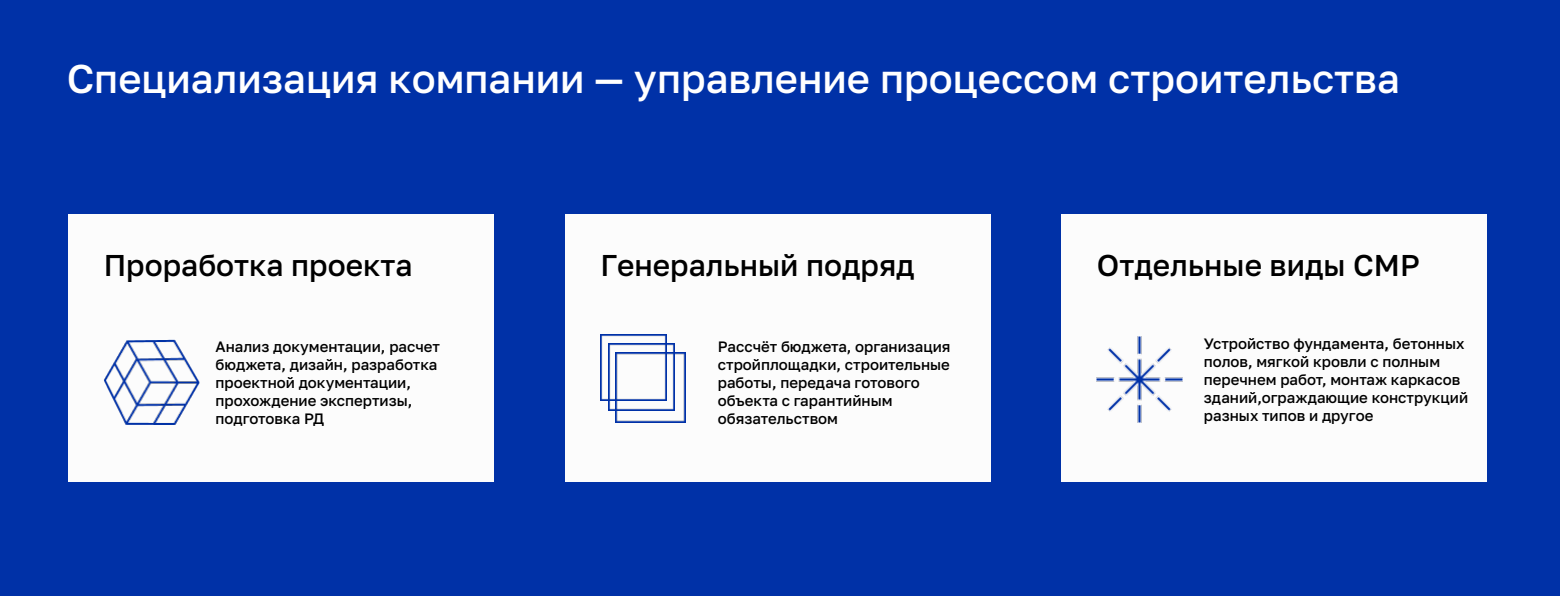
<style>
.page{position:relative;width:1560px;height:596px;background:#fff}
.page>*{position:absolute;margin:0;border:0;box-sizing:border-box;transform-origin:0 0}
.t1{font:500 40px "Golos Text";color:#fff}
.t2{font:500 30px "Golos Text";color:#000}
.t3{font:500 15px/18px "Golos Text";color:#000}
</style>
<div class="page">
<div style="left:0;top:0;width:1559px;height:595px;background:#0031a7"></div>
<div style="left:69px;top:214px;width:425px;height:268px;background:#fcfcfc"></div>
<img style="left:104px;top:339px;width:96px;height:86px">
<div style="left:1061px;top:214px;width:425px;height:268px;background:#fcfcfc"></div>
<img style="left:1096px;top:336px;width:86px;height:86px">
<div style="left:565px;top:214px;width:425px;height:268px;background:#fcfcfc"></div>
<img style="left:615px;top:353px;width:70px;height:69px">
<img style="left:608px;top:343px;width:66px;height:67px">
<img style="left:600px;top:334px;width:67px;height:66px">
<h1 class="t1" style="left:67px;top:54px;width:1334px">Специализация компании — управление процессом строительства</h1>
<h2 class="t2" style="left:104px;top:247px;width:310px">Проработка проекта</h2>
<p class="t3" style="left:215px;top:337px;width:226px">Анализ документации, расчет бюджета, дизайн, разработка проектной документации, прохождение экспертизы, подготовка РД</p>
<h2 class="t2" style="left:600px;top:247px;width:316px">Генеральный подряд</h2>
<p class="t3" style="left:717px;top:337px;width:234px">Рассчёт бюджета, организация стройплощадки, строительные работы, передача готового объекта с гарантийным обязательством</p>
<h2 class="t2" style="left:1096px;top:247px;width:324px">Отдельные виды СМР</h2>
<p class="t3" style="left:1203px;top:334px;width:266px">Устройство фундамента, бетонных полов, мягкой кровли с полным перечнем работ, монтаж каркасов зданий,ограждающие конструкций разных типов и другое</p>
</div>
